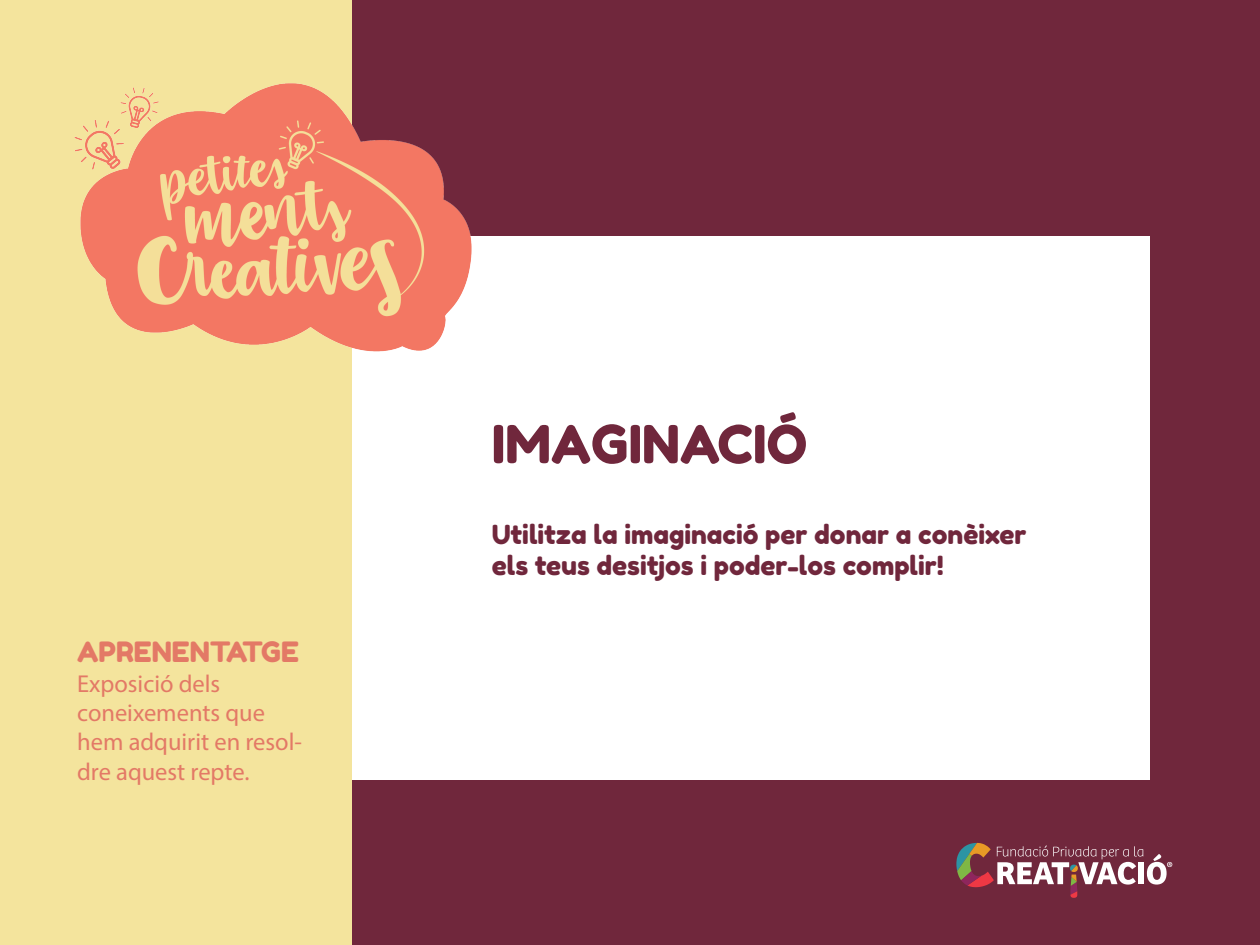
<style>
.page{position:relative;width:1260px;height:945px;background:#70273c}
.page>*{position:absolute;margin:0;border:0;box-sizing:border-box;transform-origin:0 0}
.t1{font:52.5px "Fredoka One";color:#70273c}
.t2{font:28px "Fredoka One";color:#e37966}
.t3{font:26.25px/31.5px "Fredoka One";color:#70273c}
.t4{font:24.5px/29.4px "Myriad Pro";color:#e37966}
</style>
<div class="page">
<div style="left:326px;top:236px;width:824px;height:544px;background:#fff"></div>
<div style="left:0;top:0;width:352px;height:945px;background:#f4e49d"></div>
<svg style="left:956px;top:843px;width:216px;height:55px"></svg>
<img style="left:74px;top:83px;width:398px;height:269px">
<p class="t2" style="left:77px;top:635px;width:223px">APRENENTATGE</p>
<p class="t4" style="left:77px;top:668px;width:226px">Exposició dels coneixements que hem adquirit en resol&shy;dre aquest repte.</p>
<h1 class="t1" style="left:492px;top:412px;width:317px">IMAGINACIÓ</h1>
<p class="t3" style="left:492px;top:518px;width:536px">Utilitza la imaginació per donar a conèixer els teus desitjos i poder-los complir!</p>
</div>
